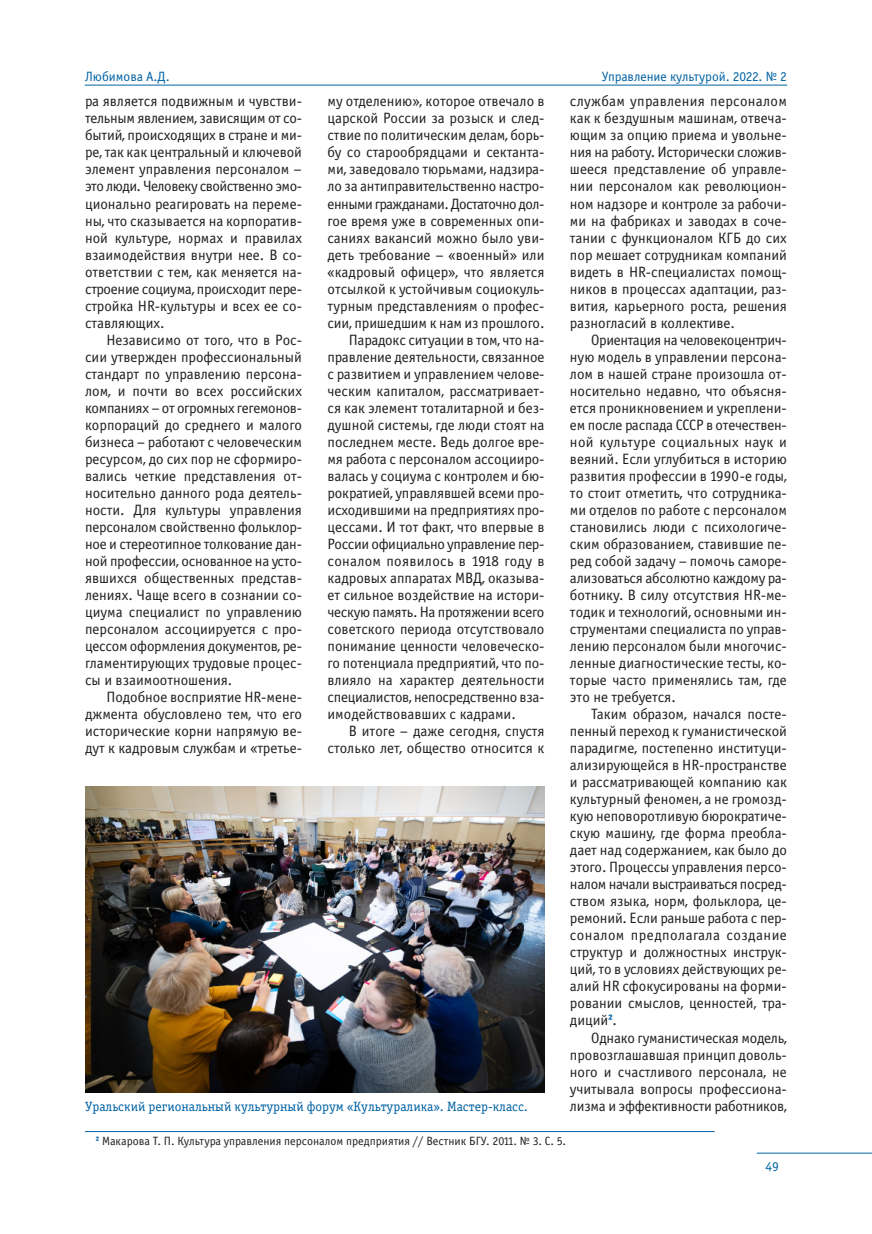
<style>
.page{position:relative;width:872px;height:1234px;background:#fff}
.page>*{position:absolute;margin:0;border:0;box-sizing:border-box;transform-origin:0 0}
.t1{font:15px/17px "Officina Sans Book ITC";color:#231f20;text-align:justify}
.t2{font:15px "Officina Sans Book ITC";letter-spacing:-.02em;color:#231f20}
.t3{font:15px "Officina Sans Book ITC";letter-spacing:-.035em;color:#231f20}
.t4{font:15px "Officina Sans Book ITC";letter-spacing:-.025em;color:#231f20}
.t5{font:15px "Officina Sans Book ITC";letter-spacing:.02em;color:#231f20}
.t6{font:13.5px "Officina Serif Book ITC";color:#0062a3}
.t7{font:13.5px "Officina Sans Book ITC";color:#0062a3}
.t8{font:12px "Officina Sans Book ITC";color:#231f20}
.s1{font-family:"Opinion Pro";font-weight:800;color:#0062a3}
</style>
<div class="page">
<hr style="left:757px;top:1152px;width:115px;height:1px;background:#0062a3">
<hr style="left:85px;top:85px;width:702px;height:1px;background:#0062a3">
<hr style="left:85px;top:1130px;width:629px;height:1px;background:#0062a3">
<img style="left:85px;top:786px;width:459px;height:306px">
<p class="t7" style="left:85px;top:71px;width:86px">Любимова А.Д.</p>
<p class="t7" style="left:601px;top:71px;width:187px">Управление культурой. 2022. № 2</p>
<p class="t1" style="left:85px;top:94px;width:218px">ра является подвижным и чувстви&shy;тельным явлением, зависящим от со&shy;бытий, происходящих в стране и ми&shy;ре, так как центральный и ключевой элемент управления персоналом – это люди. Человеку свойственно эмо&shy;ционально реагировать на переме&shy;ны, что сказывается на корпоратив&shy;ной культуре, нормах и правилах взаимодействия внутри нее. В со&shy;ответствии с тем, как меняется на&shy;строение социума, происходит пере&shy;стройка HR-культуры и всех ее со&shy;ставляющих.</p>
<p class="t1" style="left:85px;top:332px;width:218px;text-indent:21px">Независимо от того, что в Рос&shy;сии утвержден профессиональный стандарт по управлению персона&shy;лом, и почти во всех российских компаниях – от огромных гегемонов&shy;корпораций до среднего и малого бизнеса – работают с человеческим ресурсом, до сих пор не сформиро&shy;вались четкие представления от&shy;носительно данного рода деятель&shy;ности. Для культуры управления персоналом свойственно фольклор&shy;ное и стереотипное толкование дан&shy;ной профессии, основанное на усто&shy;явшихся общественных представ&shy;лениях. Чаще всего в сознании со&shy;циума специалист по управлению персоналом ассоциируется с про&shy;цессом оформления документов, ре&shy;гламентирующих трудовые процес&shy;сы и взаимоотношения.</p>
<p class="t1" style="left:85px;top:689px;width:218px;text-indent:21px">Подобное восприятие HR-мене&shy;джмента обусловлено тем, что его исторические корни напрямую ве&shy;дут к кадровым службам и «третье-</p>
<p class="t1" style="left:570px;top:94px;width:218px">службам управления персоналом как к бездушным машинам, отвеча&shy;ющим за опцию приема и увольне&shy;ния на работу. Исторически сложив&shy;шееся представление об управле&shy;нии персоналом как революцион&shy;ном надзоре и контроле за рабочи&shy;ми на фабриках и заводах в соче&shy;тании с функционалом КГБ до сих пор мешает сотрудникам компаний видеть в HR-специалистах помощ&shy;ников в процессах адаптации, раз&shy;вития, карьерного роста, решения разногласий в коллективе.</p>
<p class="t1" style="left:570px;top:332px;width:218px;text-indent:21px">Ориентация на человекоцентрич&shy;ную модель в управлении персона&shy;лом в нашей стране произошла от&shy;носительно недавно, что объясня&shy;ется проникновением и укреплени&shy;ем после распада СССР в отечествен&shy;ной культуре социальных наук и веяний. Если углубиться в историю развития профессии в 1990-е годы, то стоит отметить, что сотрудника&shy;ми отделов по работе с персоналом становились люди с психологиче&shy;ским образованием, ставившие пе&shy;ред собой задачу – помочь саморе&shy;ализоваться абсолютно каждому ра&shy;ботнику. В силу отсутствия HR-ме&shy;тодик и технологий, основными ин&shy;струментами специалиста по управ&shy;лению персоналом были многочис&shy;ленные диагностические тесты, ко&shy;торые часто применялись там, где это не требуется.</p>
<p class="t1" style="left:570px;top:706px;width:218px;text-indent:21px">Таким образом, начался посте&shy;пенный переход к гуманистической парадигме, постепенно институци&shy;ализирующейся в HR-пространстве и рассматривающей компанию как культурный феномен, а не громозд&shy;кую неповоротливую бюрократиче&shy;скую машину, где форма преобла&shy;дает над содержанием, как было до этого. Процессы управления персо&shy;налом начали выстраиваться посред&shy;ством языка, норм, фольклора, це&shy;ремоний. Если раньше работа с пер&shy;соналом предполагала создание структур и должностных инструк&shy;ций, то в условиях действующих ре&shy;алий HR сфокусированы на форми&shy;ровании смыслов, ценностей, тра&shy;диций<span class="s1">2</span>.</p>
<p class="t1" style="left:570px;top:1029px;width:218px;text-indent:21px">Однако гуманистическая модель, провозглашавшая принцип доволь&shy;ного и счастливого персонала, не учитывала вопросы профессиона&shy;лизма и эффективности работников,</p>
<p class="t1" style="left:327px;top:94px;width:218px">му отделению», которое отвечало в</p>
<p class="t1" style="left:327px;top:111px;width:218px">царской России за розыск и след-</p>
<p class="t1" style="left:327px;top:128px;width:218px">ствие по политическим делам, борь-</p>
<p class="t1" style="left:327px;top:145px;width:218px">бу со старообрядцами и сектанта-</p>
<p class="t1" style="left:327px;top:162px;width:218px">ми, заведовало тюрьмами, надзира-</p>
<p class="t1" style="left:327px;top:179px;width:218px">ло за антиправительственно настро-</p>
<p class="t3" style="left:327px;top:197px;width:218px">енными гражданами. Достаточно дол-</p>
<p class="t1" style="left:327px;top:213px;width:218px">гое время уже в современных опи-</p>
<p class="t1" style="left:327px;top:230px;width:218px">саниях вакансий можно было уви-</p>
<p class="t1" style="left:327px;top:247px;width:218px">деть требование – «военный» или</p>
<p class="t1" style="left:327px;top:264px;width:218px">«кадровый офицер», что является</p>
<p class="t1" style="left:327px;top:281px;width:218px">отсылкой к устойчивым социокуль-</p>
<p class="t1" style="left:327px;top:298px;width:218px">турным представлениям о профес-</p>
<p class="t1" style="left:327px;top:315px;width:218px">сии, пришедшим к нам из прошлого.</p>
<p class="t1" style="left:349px;top:332px;width:197px">Парадокс ситуации в том, что на-</p>
<p class="t1" style="left:327px;top:349px;width:218px">правление деятельности, связанное</p>
<p class="t1" style="left:327px;top:366px;width:218px">с развитием и управлением челове-</p>
<p class="t1" style="left:327px;top:383px;width:218px">ческим капиталом, рассматривает-</p>
<p class="t1" style="left:327px;top:400px;width:218px">ся как элемент тоталитарной и без-</p>
<p class="t1" style="left:327px;top:417px;width:218px">душной системы, где люди стоят на</p>
<p class="t1" style="left:327px;top:434px;width:218px">последнем месте. Ведь долгое вре-</p>
<p class="t1" style="left:327px;top:451px;width:218px">мя работа с персоналом ассоцииро-</p>
<p class="t1" style="left:327px;top:468px;width:218px">валась у социума с контролем и бю-</p>
<p class="t1" style="left:327px;top:485px;width:218px">рократией, управлявшей всеми про-</p>
<p class="t1" style="left:327px;top:502px;width:218px">исходившими на предприятиях про-</p>
<p class="t1" style="left:327px;top:519px;width:218px">цессами. И тот факт, что впервые в</p>
<p class="t4" style="left:327px;top:538px;width:218px">России официально управление пер-</p>
<p class="t5" style="left:327px;top:555px;width:218px">соналом появилось в 1918 году в</p>
<p class="t1" style="left:327px;top:570px;width:218px">кадровых аппаратах МВД, оказыва-</p>
<p class="t1" style="left:327px;top:587px;width:218px">ет сильное воздействие на истори-</p>
<p class="t2" style="left:327px;top:606px;width:218px">ческую память. На протяжении всего</p>
<p class="t1" style="left:327px;top:621px;width:218px">советского периода отсутствовало</p>
<p class="t1" style="left:327px;top:638px;width:218px">понимание ценности человеческо-</p>
<p class="t1" style="left:327px;top:655px;width:218px">го потенциала предприятий, что по-</p>
<p class="t1" style="left:327px;top:672px;width:218px">влияло на характер деятельности</p>
<p class="t2" style="left:327px;top:691px;width:218px">специалистов, непосредственно вза-</p>
<p class="t1" style="left:327px;top:706px;width:190px">имодействовавших с кадрами.</p>
<p class="t1" style="left:349px;top:723px;width:197px">В итоге – даже сегодня, спустя</p>
<p class="t1" style="left:327px;top:740px;width:218px">столько лет, общество относится к</p>
<p class="t6" style="left:85px;top:1100px;width:444px">Уральский региональный культурный форум «Культуралика». Мастер-класс.</p>
<p class="t8" style="left:96px;top:1135px;width:472px"><span class="s1">2</span> Макарова Т. П. Культура управления персоналом предприятия // Вестник БГУ. 2011. № 3. С. 5.</p>
<p class="t7" style="left:765px;top:1161px;width:15px">49</p>
</div>
